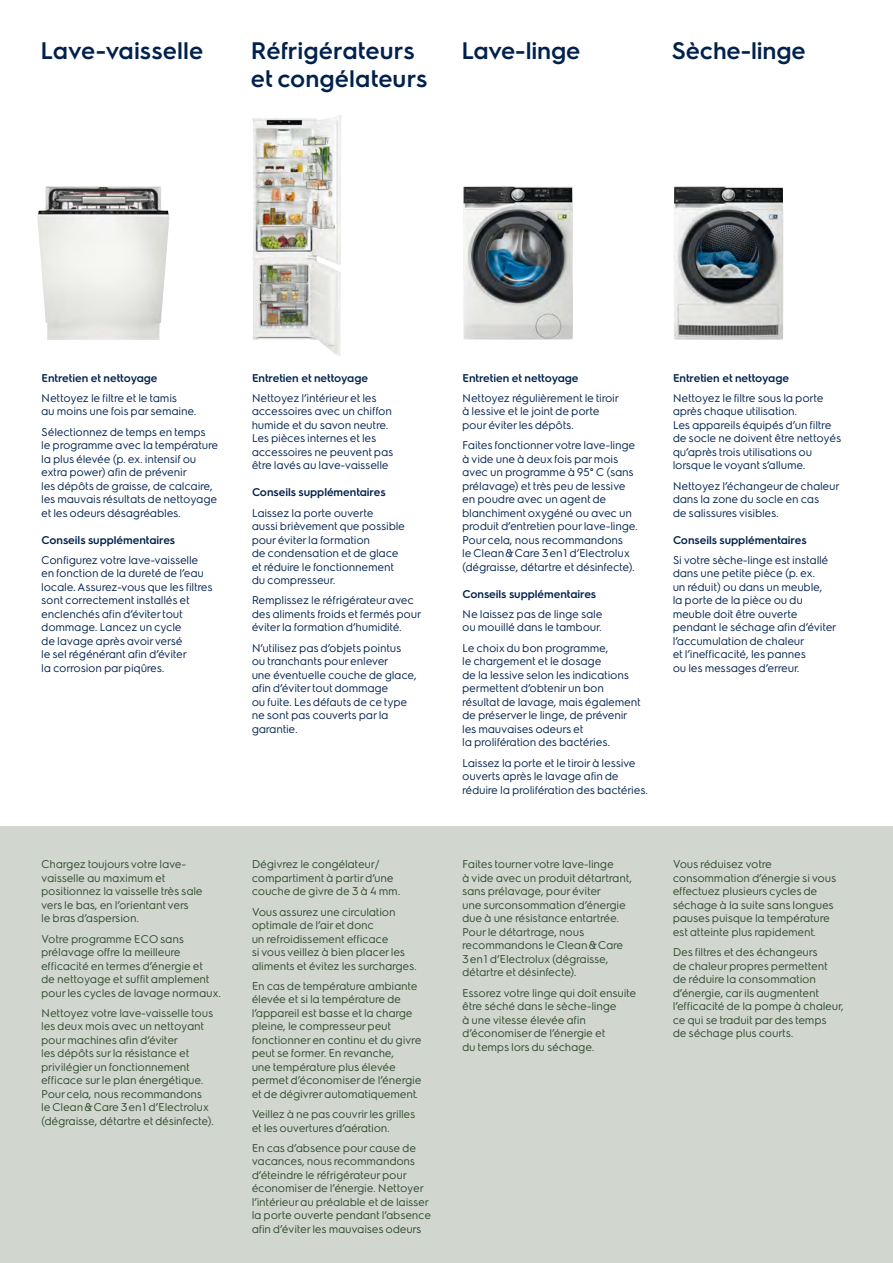
<style>
.page{position:relative;width:893px;height:1263px;background:#fff}
.page>*{position:absolute;margin:0;border:0;box-sizing:border-box;transform-origin:0 0}
.t1{font:600 24px/27.9px "Electrolux Sans";color:#00214d}
.t2{font:11.25px/13.5px "Electrolux Sans";letter-spacing:-.005em;color:#00214d}
.t3{font:11.25px/13.5px "Electrolux Sans";letter-spacing:-.005em;color:#2e492d}
.t4{font:600 11.25px "Electrolux Sans";letter-spacing:-.005em;color:#00214d}
</style>
<div class="page">
<div style="left:0;top:826px;width:893px;height:437px;background:#d1d7cf"></div>
<img style="left:252px;top:115px;width:90px;height:241px">
<img style="left:37px;top:186px;width:133px;height:154px">
<img style="left:463px;top:186px;width:110px;height:154px">
<img style="left:674px;top:186px;width:109px;height:154px">
<h1 class="t1" style="left:251px;top:35px;width:178px">Réfrigérateurs et congélateurs</h1>
<h1 class="t1" style="left:40px;top:35px;width:164px">Lave-vaisselle</h1>
<h1 class="t1" style="left:461px;top:35px;width:120px">Lave-linge</h1>
<h1 class="t1" style="left:672px;top:35px;width:135px">Sèche-linge</h1>
<p class="t4" style="left:42px;top:370px;width:118px">Entretien et nettoyage</p>
<p class="t2" style="left:42px;top:390px;width:157px">Nettoyez le filtre et le tamis<br>au moins une fois par semaine.</p>
<p class="t2" style="left:42px;top:424px;width:178px">Sélectionnez de temps en temps<br>le programme avec la température la plus élevée (p. ex. intensif ou extra power) afin de prévenir<br>les dépôts de graisse, de calcaire, les mauvais résultats de nettoyage et les odeurs désagréables.</p>
<p class="t4" style="left:42px;top:532px;width:135px">Conseils supplémentaires</p>
<p class="t2" style="left:42px;top:552px;width:173px">Configurez votre lave-vaisselle en fonction de la dureté de l’eau locale. Assurez-vous que les filtres sont correctement installés et enclenchés afin d’éviter tout dommage. Lancez un cycle<br>de lavage après avoir versé<br>le sel régénérant afin d’éviter<br>la corrosion par piqûres.</p>
<p class="t4" style="left:252px;top:370px;width:118px">Entretien et nettoyage</p>
<p class="t2" style="left:252px;top:390px;width:143px">Nettoyez l’intérieur et les accessoires avec un chiffon humide et du savon neutre.<br>Les pièces internes et les accessoires ne peuvent pas être lavés au lave-vaisselle</p>
<p class="t4" style="left:252px;top:485px;width:135px">Conseils supplémentaires</p>
<p class="t2" style="left:252px;top:505px;width:155px">Laissez la porte ouverte<br>aussi brièvement que possible pour éviter la formation<br>de condensation et de glace et réduire le fonctionnement du compresseur.</p>
<p class="t2" style="left:252px;top:593px;width:171px">Remplissez le réfrigérateur avec des aliments froids et fermés pour éviter la formation d’humidité.</p>
<p class="t2" style="left:252px;top:640px;width:167px">N’utilisez pas d’objets pointus ou tranchants pour enlever<br>une éventuelle couche de glace, afin d’éviter tout dommage<br>ou fuite. Les défauts de ce type ne sont pas couverts par la garantie.</p>
<p class="t3" style="left:42px;top:857px;width:163px">Chargez toujours votre lave&shy;vaisselle au maximum et positionnez la vaisselle très sale vers le bas, en l’orientant vers<br>le bras d’aspersion.</p>
<p class="t3" style="left:42px;top:931px;width:181px">Votre programme ECO sans prélavage offre la meilleure efficacité en termes d’énergie et<br>de nettoyage et suffit amplement pour les cycles de lavage normaux.</p>
<p class="t3" style="left:42px;top:1005px;width:174px">Nettoyez votre lave-vaisselle tous les deux mois avec un nettoyant pour machines afin d’éviter<br>les dépôts sur la résistance et privilégier un fonctionnement efficace sur le plan énergétique.<br>Pour cela, nous recommandons le Clean&amp;Care 3en1 d’Electrolux (dégraisse, détartre et désinfecte).</p>
<p class="t3" style="left:252px;top:857px;width:150px">Dégivrez le congélateur/ compartiment à partir d’une couche de givre de 3 à 4 mm.</p>
<p class="t3" style="left:252px;top:904px;width:167px">Vous assurez une circulation optimale de l’air et donc<br>un refroidissement efficace<br>si vous veillez à bien placer les aliments et évitez les surcharges.</p>
<p class="t3" style="left:252px;top:978px;width:171px">En cas de température ambiante élevée et si la température de l’appareil est basse et la charge pleine, le compresseur peut fonctionner en continu et du givre peut se former. En revanche,<br>une température plus élevée permet d’économiser de l’énergie et de dégivrer automatiquement.</p>
<p class="t3" style="left:252px;top:1107px;width:165px">Veillez à ne pas couvrir les grilles et les ouvertures d’aération.</p>
<p class="t3" style="left:252px;top:1140px;width:181px">En cas d’absence pour cause de vacances, nous recommandons d’éteindre le réfrigérateur pour économiser de l’énergie. Nettoyer l’intérieur au préalable et de laisser la porte ouverte pendant l’absence afin d’éviter les mauvaises odeurs</p>
<p class="t4" style="left:462px;top:370px;width:118px">Entretien et nettoyage</p>
<p class="t2" style="left:462px;top:390px;width:158px">Nettoyez régulièrement le tiroir à lessive et le joint de porte pour éviter les dépôts.</p>
<p class="t2" style="left:462px;top:438px;width:177px">Faites fonctionner votre lave-linge à vide une à deux fois par mois avec un programme à 95° C (sans prélavage) et très peu de lessive en poudre avec un agent de blanchiment oxygéné ou avec un produit d’entretien pour lave-linge.<br>Pour cela, nous recommandons<br>le Clean&amp;Care 3en1 d’Electrolux (dégraisse, détartre et désinfecte).</p>
<p class="t4" style="left:462px;top:586px;width:135px">Conseils supplémentaires</p>
<p class="t2" style="left:462px;top:606px;width:142px">Ne laissez pas de linge sale ou mouillé dans le tambour.</p>
<p class="t2" style="left:462px;top:640px;width:180px">Le choix du bon programme,<br>le chargement et le dosage<br>de la lessive selon les indications permettent d’obtenir un bon résultat de lavage, mais également de préserver le linge, de prévenir les mauvaises odeurs et<br>la prolifération des bactéries.</p>
<p class="t2" style="left:462px;top:755px;width:187px">Laissez la porte et le tiroir à lessive ouverts après le lavage afin de réduire la prolifération des bactéries.</p>
<p class="t4" style="left:673px;top:370px;width:118px">Entretien et nettoyage</p>
<p class="t2" style="left:673px;top:390px;width:170px">Nettoyez le filtre sous la porte après chaque utilisation.<br>Les appareils équipés d’un filtre de socle ne doivent être nettoyés qu’après trois utilisations ou lorsque le voyant s’allume.</p>
<p class="t2" style="left:673px;top:478px;width:168px">Nettoyez l’échangeur de chaleur dans la zone du socle en cas<br>de salissures visibles.</p>
<p class="t4" style="left:673px;top:532px;width:135px">Conseils supplémentaires</p>
<p class="t2" style="left:673px;top:552px;width:165px">Si votre sèche-linge est installé dans une petite pièce (p. ex.<br>un réduit) ou dans un meuble,<br>la porte de la pièce ou du meuble doit être ouverte pendant le séchage afin d’éviter l’accumulation de chaleur<br>et l’inefficacité, les pannes<br>ou les messages d’erreur.</p>
<p class="t3" style="left:462px;top:857px;width:171px">Faites tourner votre lave-linge<br>à vide avec un produit détartrant, sans prélavage, pour éviter<br>une surconsommation d’énergie due à une résistance entartrée.<br>Pour le détartrage, nous recommandons le Clean&amp;Care<br>3en1 d’Electrolux (dégraisse, détartre et désinfecte).</p>
<p class="t3" style="left:462px;top:985px;width:175px">Essorez votre linge qui doit ensuite être séché dans le sèche-linge<br>à une vitesse élevée afin d’économiser de l’énergie et<br>du temps lors du séchage.</p>
<p class="t3" style="left:673px;top:857px;width:165px">Vous réduisez votre consommation d’énergie si vous effectuez plusieurs cycles de séchage à la suite sans longues pauses puisque la température est atteinte plus rapidement.</p>
<p class="t3" style="left:673px;top:945px;width:173px">Des filtres et des échangeurs<br>de chaleur propres permettent de réduire la consommation d’énergie, car ils augmentent l’efficacité de la pompe à chaleur, ce qui se traduit par des temps<br>de séchage plus courts.</p>
</div>
